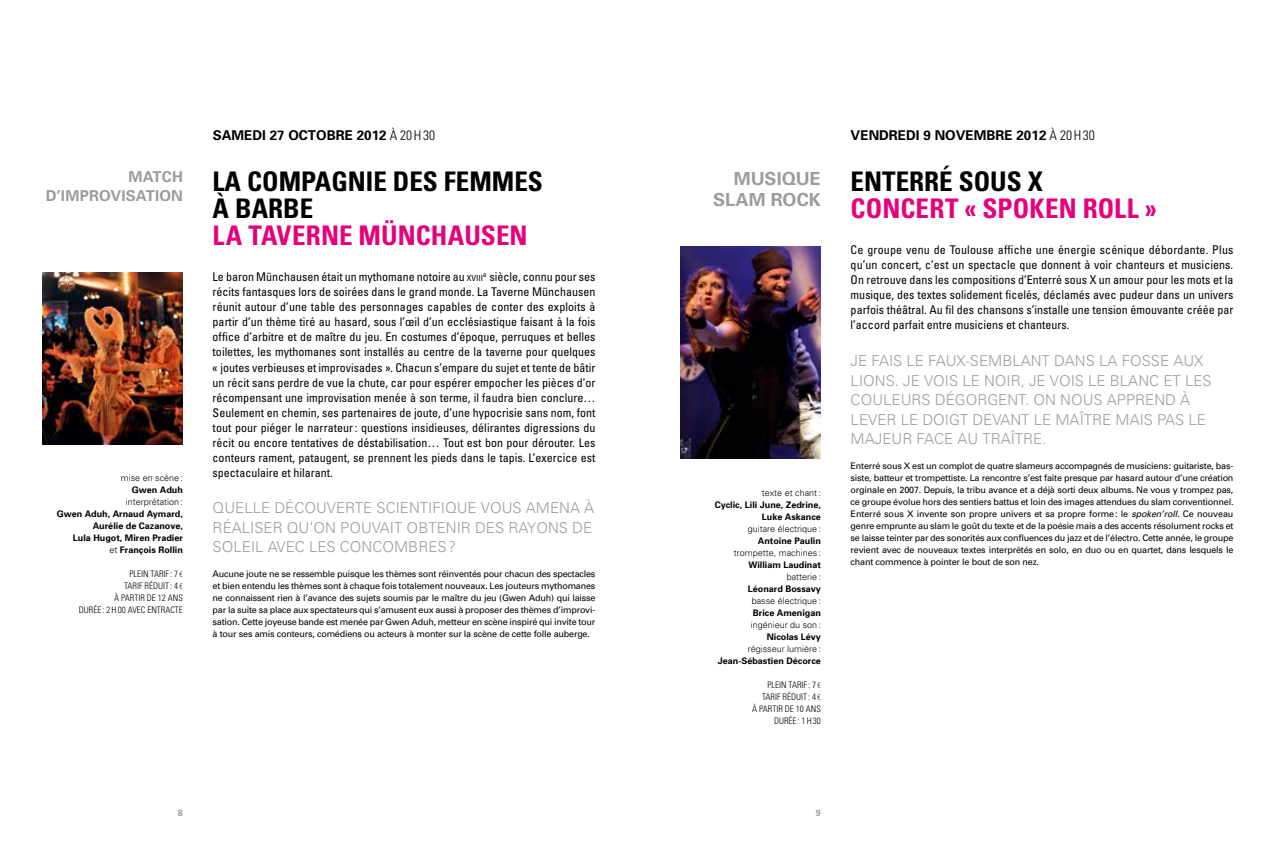
<style>
.page{position:relative;width:1276px;height:851px;background:#fff}
.page>*{position:absolute;margin:0;border:0;box-sizing:border-box;transform-origin:0 0}
.t1{font:700 condensed 27px/27px "Univers";color:#000}
.t2{font:700 condensed 27px "Univers";letter-spacing:.005em;color:#e5007c}
.t3{font:700 18px "Univers";color:#9c9c9d}
.t4{font:300 15px/19.5px "Univers";color:#9c9c9d}
.t5{font:700 15px "Univers";color:#9c9c9d}
.t6{font:700 13.5px "Univers";color:#000}
.t7{font:condensed 12px/15px "Univers";color:#000;text-align:justify}
.t8{font:9px/12px "Univers";letter-spacing:-.02em;color:#000;text-align:justify}
.t9{font:700 9px/12px "Univers";color:#000;text-align:right}
.t10{font:300 9px "Univers";color:#000}
.t11{font:300 condensed 9px/12px "Univers";color:#000;text-align:right}
.t12{font:700 9px "Univers";color:#9c9c9d}
.s1{font-weight:300}
.s2{font-family:"Myriad Pro"}
.s3{font-weight:300;font-stretch:condensed}
.s4{font-size:8.4px}
.s5{font-style:italic}
</style>
<div class="page">
<img style="left:43px;top:273px;width:140px;height:171px">
<img style="left:680px;top:247px;width:141px;height:211px">
<p class="t5" style="left:128px;top:167px;width:56px">match</p>
<p class="t5" style="left:46px;top:185px;width:26px">d’improvisa</p>
<p class="t5" style="left:146px;top:185px;width:20px">tion</p>
<p class="t10" style="left:121px;top:472px;width:64px">MISE EN SCÈNE:</p>
<p class="t9" style="left:132px;top:483px;width:53px">Gwen Aduh</p>
<p class="t10" style="left:126px;top:496px;width:59px">INTERPRÉTATION:</p>
<p class="t9" style="left:57px;top:507px;width:128px">Gwen Aduh, Arnaud Aymard,<br>Aurélie de Cazanove,<br>Lula Hugot, Miren Pradier<br><span class="s1">ET</span> François Rollin</p>
<p class="t11" style="left:79px;top:567px;width:106px">PLEIN TARIF: 7 <span class="s2">€<br></span>TARIF RÉDUIT : 4 <span class="s2">€<br></span>À PARTIR DE 12 ANS<br>DURÉE : 2H00 AVEC ENTRACTE</p>
<p class="t6" style="left:213px;top:127px;width:224px">SAMEDI 27 OCTOBRE 2012 <span class="s3">À 20H30</span></p>
<p class="t6" style="left:850px;top:127px;width:246px">VENDREDI 9 NOVEMBRE 2012 <span class="s3">À 20H30</span></p>
<h1 class="t1" style="left:213px;top:167px;width:261px">LA COMPAGNIE DES FEMMES<br>À BARBE</h1>
<h1 class="t2" style="left:213px;top:219px;width:316px">LA TAVERNE MÜNCHAUSEN</h1>
<p class="t7" style="left:213px;top:269px;width:384px">Le baron Münchausen était un mythomane notoire au <span class="s4">xviii</span><sup>e</sup> siècle, connu pour ses récits fantasques lors de soirées dans le grand monde. La Taverne Münchausen réunit autour d’une table des personnages capables de conter des exploits à partir d’un thème tiré au hasard, sous l’œil d’un ecclésiastique faisant à la fois office d’arbitre et de maître du jeu. En costumes d’époque, perruques et belles toilettes, les mythomanes sont installés au centre de la taverne pour quelques « joutes verbieuses et improvisades ». Chacun s’empare du sujet et tente de bâtir un récit sans perdre de vue la chute, car pour espérer empocher les pièces d’or récompensant une improvisation menée à son terme, il faudra bien conclure… Seulement en chemin, ses partenaires de joute, d’une hypocrisie sans nom, font tout pour piéger le narrateur: questions insidieuses, délirantes digressions du récit ou encore tentatives de déstabilisation… Tout est bon pour dérouter. Les conteurs rament, pataugent, se prennent les pieds dans le tapis. L’exercice est spectaculaire et hilarant.</p>
<p class="t4" style="left:213px;top:497px;width:383px">QUELLE DÉCOUVERTE SCIENTIFIQUE VOUS AMENA À<br>RÉALISER QU’ON POUVAIT OBTENIR DES RAYONS DE<br>SOLEIL AVEC LES CONCOMBRES?</p>
<p class="t8" style="left:213px;top:567px;width:384px">Aucune joute ne se ressemble puisque les thèmes sont réinventés pour chacun des spectacles et bien entendu les thèmes sont à chaque fois totalement nouveaux. Les jouteurs mythomanes ne connaissent rien à l’avance des sujets soumis par le maître du jeu (Gwen Aduh) qui laisse par la suite sa place aux spectateurs qui s’amusent eux aussi à proposer des thèmes d’improvi&shy;sation. Cette joyeuse bande est menée par Gwen Aduh, metteur en scène inspiré qui invite tour à tour ses amis conteurs, comédiens ou acteurs à monter sur la scène de cette folle auberge.</p>
<h2 class="t3" style="left:734px;top:167px;width:89px">musique</h2>
<h2 class="t3" style="left:713px;top:188px;width:14px">slam</h2>
<h2 class="t3" style="left:770px;top:188px;width:14px">roc</h2>
<h2 class="t3" style="left:809px;top:188px;width:14px">k</h2>
<p class="t10" style="left:761px;top:487px;width:61px">TEXTE ET CHANT:</p>
<p class="t9" style="left:715px;top:498px;width:108px">Cyclic, Lili June, Zedrine,<br>Luke Askance</p>
<p class="t10" style="left:747px;top:523px;width:75px">GUITARE ÉLECTRIQUE:</p>
<p class="t9" style="left:758px;top:534px;width:65px">Antoine Paulin</p>
<p class="t10" style="left:733px;top:547px;width:89px">TROMPETTE, MACHINES:</p>
<p class="t9" style="left:748px;top:558px;width:74px">William Laudinat</p>
<p class="t10" style="left:787px;top:571px;width:36px">BATTERIE:</p>
<p class="t9" style="left:748px;top:582px;width:75px">Léonard Bossavy</p>
<p class="t10" style="left:751px;top:595px;width:71px">BASSE ÉLECTRIQUE:</p>
<p class="t9" style="left:753px;top:606px;width:70px">Brice Amenigan</p>
<p class="t10" style="left:750px;top:619px;width:72px">INGÉNIEUR DU SON:</p>
<p class="t9" style="left:767px;top:630px;width:56px">Nicolas Lévy</p>
<p class="t10" style="left:747px;top:643px;width:75px">RÉGISSEUR LUMIÈRE:</p>
<p class="t9" style="left:718px;top:654px;width:105px">Jean-Sébastien Décorce</p>
<p class="t11" style="left:752px;top:678px;width:70px">PLEIN TARIF: 7 <span class="s2">€<br></span>TARIF RÉDUIT : 4 <span class="s2">€<br></span>À PARTIR DE 10 ANS<br>DURÉE : 1H30</p>
<h1 class="t1" style="left:850px;top:167px;width:47px">ENTERR</h1>
<h1 class="t1" style="left:939px;top:167px;width:105px">É SOUS X</h1>
<h1 class="t2" style="left:850px;top:192px;width:80px">CONCERT</h1>
<h1 class="t2" style="left:964px;top:192px;width:194px">« SPOKEN ROLL »</h1>
<p class="t7" style="left:850px;top:242px;width:384px">Ce groupe venu de Toulouse affiche une énergie scénique débordante. Plus qu’un concert, c’est un spectacle que donnent à voir chanteurs et musiciens.<br>On retrouve dans les compositions d’Enterré sous X un amour pour les mots et la musique, des textes solidement ficelés, déclamés avec pudeur dans un univers parfois théâtral. Au fil des chansons s’installe une tension émouvante créée par l’accord parfait entre musiciens et chanteurs.</p>
<p class="t4" style="left:850px;top:350px;width:37px">JE FAIS</p>
<p class="t4" style="left:906px;top:350px;width:75px">LE FAU X-SEMBLANT</p>
<p class="t4" style="left:1054px;top:350px;width:11px">DANS</p>
<p class="t4" style="left:1099px;top:350px;width:42px">LA FOSSE</p>
<p class="t4" style="left:1173px;top:350px;width:31px">AU X</p>
<p class="t4" style="left:850px;top:370px;width:10px">LIONS</p>
<p class="t4" style="left:895px;top:370px;width:48px">. JE VOIS</p>
<p class="t4" style="left:962px;top:370px;width:32px">LE NOIR</p>
<p class="t4" style="left:1020px;top:370px;width:48px">, JE VOIS</p>
<p class="t4" style="left:1088px;top:370px;width:33px">LE BLANC</p>
<p class="t4" style="left:1163px;top:370px;width:31px">ET LES</p>
<p class="t4" style="left:850px;top:389px;width:11px">COULEURS</p>
<p class="t4" style="left:935px;top:389px;width:32px">DÉGORGENT</p>
<p class="t4" style="left:1025px;top:389px;width:47px">. ON NOUS</p>
<p class="t4" style="left:1107px;top:389px;width:11px">APPREND</p>
<p class="t4" style="left:1180px;top:389px;width:12px">À</p>
<p class="t4" style="left:850px;top:409px;width:82px">LEVER LE DOIGT</p>
<p class="t4" style="left:972px;top:409px;width:39px">DE VANT</p>
<p class="t4" style="left:1033px;top:409px;width:60px">LEMAÎTRE</p>
<p class="t4" style="left:1115px;top:409px;width:10px">MAIS</p>
<p class="t4" style="left:1157px;top:409px;width:10px">PAS</p>
<p class="t4" style="left:1188px;top:409px;width:9px">LE</p>
<p class="t4" style="left:850px;top:428px;width:11px">MAJEUR</p>
<p class="t4" style="left:916px;top:428px;width:18px">FACE</p>
<p class="t4" style="left:957px;top:428px;width:36px">AU TRA</p>
<p class="t4" style="left:1010px;top:428px;width:37px">ÎTRE .</p>
<p class="t8" style="left:850px;top:459px;width:384px">Enterré sous X est un complot de quatre slameurs accompagnés de musiciens: guitariste, bas&shy;siste, batteur et trompettiste. La rencontre s’est faite presque par hasard autour d’une création orginale en 2007. Depuis, la tribu avance et a déjà sorti deux albums. Ne vous y trompez pas, ce groupe évolue hors des sentiers battus et loin des images attendues du slam conventionnel.<br>Enterré sous X invente son propre univers et sa propre forme: le <span class="s5">spoken’roll.</span> Ce nouveau genre emprunte au slam le goût du texte et de la poésie mais a des accents résolument rocks et se laisse teinter par des sonorités aux confluences du jazz et de l’électro. Cette année, le groupe revient avec de nouveaux textes interprétés en solo, en duo ou en quartet, dans lesquels le chant commence à pointer le bout de son nez.</p>
<p class="t12" style="left:178px;top:806px;width:7px">8</p>
<p class="t12" style="left:816px;top:806px;width:7px">9</p>
</div>
